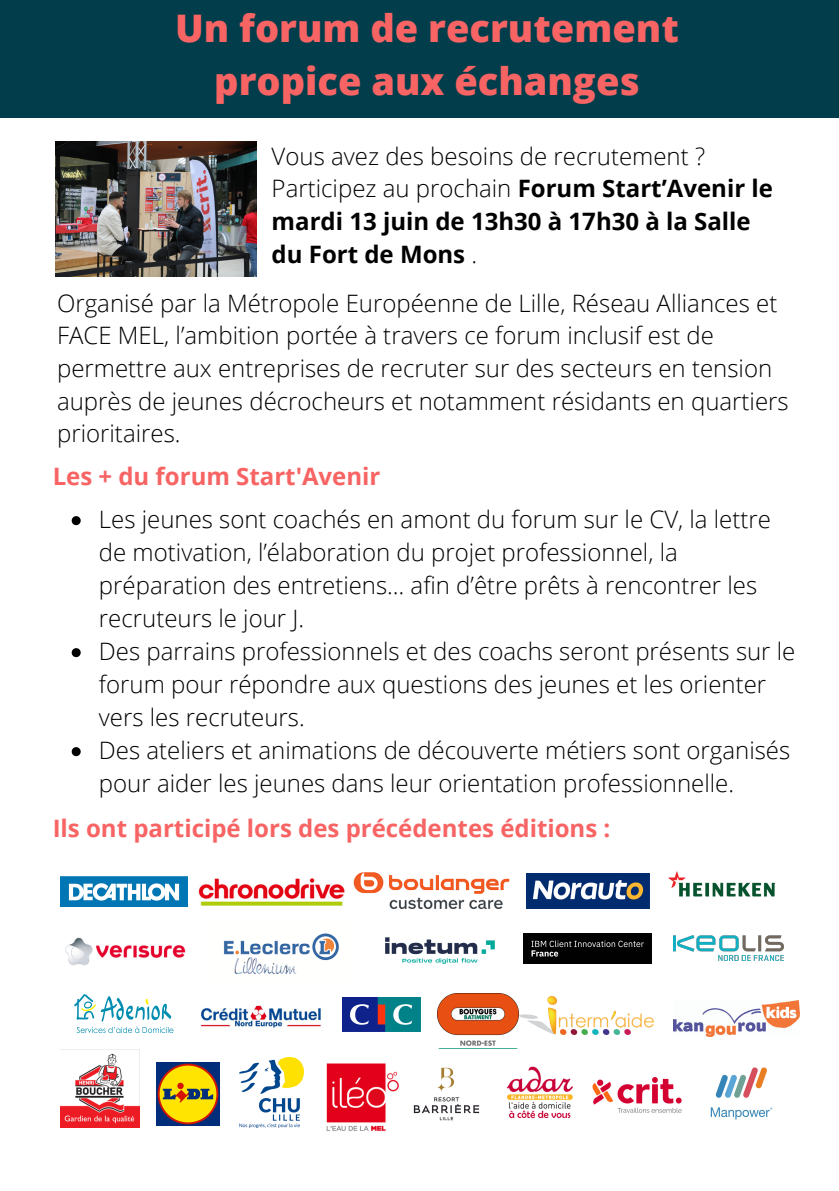
<style>
.page{position:relative;width:839px;height:1191px;background:#fff}
.page>*{position:absolute;margin:0;border:0;box-sizing:border-box;transform-origin:0 0}
.t1{font:800 38px/52.4px "Open Sans";color:#f86464;text-align:center}
.t2{font:300 24px/33px "Open Sans";color:#000}
.t3{font:700 24px/32.6px "Open Sans";color:#000}
.t4{font:700 24px "Open Sans";color:#f86464}
.s1{font-weight:300}
</style>
<div class="page">
<div style="left:0;top:105px;width:838px;height:13px;background:#023d4b"></div>
<div style="left:0;top:0;width:838px;height:105px;background:#023d4b"></div>
<svg style="left:72px;top:516px;width:9px;height:9px"></svg>
<svg style="left:72px;top:648px;width:9px;height:9px"></svg>
<svg style="left:72px;top:747px;width:9px;height:9px"></svg>
<img style="left:61px;top:1053px;width:78px;height:75px">
<img style="left:437px;top:993px;width:81px;height:56px">
<img style="left:65px;top:937px;width:121px;height:29px">
<img style="left:673px;top:935px;width:110px;height:26px">
<img style="left:326px;top:1063px;width:73px;height:68px">
<img style="left:668px;top:871px;width:108px;height:26px">
<img style="left:353px;top:872px;width:157px;height:37px">
<img style="left:223px;top:933px;width:116px;height:41px">
<img style="left:239px;top:1057px;width:65px;height:71px">
<img style="left:523px;top:933px;width:128px;height:30px">
<img style="left:385px;top:937px;width:110px;height:27px">
<img style="left:198px;top:878px;width:147px;height:28px">
<img style="left:413px;top:1067px;width:67px;height:54px">
<img style="left:342px;top:997px;width:78px;height:35px">
<img style="left:592px;top:1077px;width:90px;height:36px">
<img style="left:527px;top:874px;width:123px;height:34px">
<img style="left:156px;top:1062px;width:63px;height:63px">
<img style="left:61px;top:877px;width:126px;height:30px">
<img style="left:74px;top:995px;width:99px;height:39px">
<img style="left:201px;top:1005px;width:120px;height:23px">
<img style="left:710px;top:1067px;width:63px;height:53px">
<img style="left:673px;top:1001px;width:126px;height:36px">
<img style="left:519px;top:997px;width:135px;height:37px">
<img style="left:507px;top:1066px;width:66px;height:53px">
<img style="left:56px;top:142px;width:201px;height:135px">
<h1 class="t1" style="left:175px;top:1px;width:505px">Un forum de recrutement propice aux échanges</h1>
<p class="t3" style="left:271px;top:139px;width:503px"><span class="s1">Vous avez des besoins de recrutement ?<br>Participez au prochain</span> Forum Start’Avenir le mardi 13 juin de 13h30 à 17h30 à la Salle du Fort de Mons <span class="s1">.</span></p>
<p class="t2" style="left:57px;top:286px;width:733px">Organisé par la Métropole Européenne de Lille, Réseau Alliances et FACE MEL, l’ambition portée à travers ce forum inclusif est de permettre aux entreprises de recruter sur des secteurs en tension auprès de jeunes décrocheurs et notamment résidants en quartiers prioritaires.</p>
<p class="t4" style="left:53px;top:459px;width:329px">Les + du forum Start'Avenir</p>
<p class="t2" style="left:99px;top:502px;width:698px">Les jeunes sont coachés en amont du forum sur le CV, la lettre de motivation, l’élaboration du projet professionnel, la préparation des entretiens… afin d’être prêts à rencontrer les recruteurs le jour J.<br>Des parrains professionnels et des coachs seront présents sur le forum pour répondre aux questions des jeunes et les orienter vers les recruteurs.<br>Des ateliers et animations de découverte métiers sont organisés pour aider les jeunes dans leur orientation professionnelle.</p>
<p class="t4" style="left:53px;top:811px;width:559px">Ils ont participé lors des précédentes éditions :</p>
</div>
